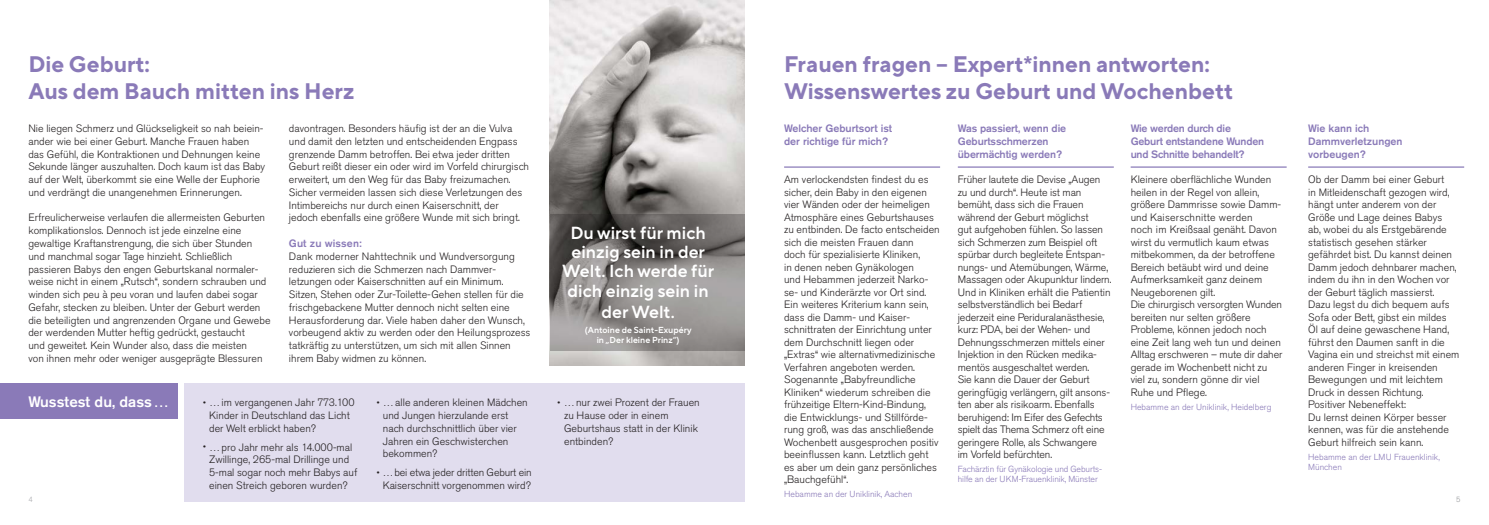
<style>
.page{position:relative;width:1489px;height:525px;background:#fff}
.page>*{position:absolute;margin:0;border:0;box-sizing:border-box;transform-origin:0 0}
.t1{font:700 22.5px/27px "TT Norms Pro";color:#8a7ab8}
.t2{font:600 17.5px/19.4px "TT Norms Pro";color:#fff;text-align:center}
.t3{font:500 15px "Akzidenz Grotesk Std";color:#fff}
.t4{font:300 10.62px/12.5px "Akzidenz Grotesk Std";color:#231f20}
.t5{font:500 10.62px/12.8px "Akzidenz Grotesk Std";letter-spacing:-.01em;color:#8a7ab8}
.t6{font:500 10.62px "Akzidenz Grotesk Std";letter-spacing:.01em;color:#8a7ab8}
.t7{font:300 8.75px/10px "Akzidenz Grotesk Std";color:#8a7ab8}
.t8{font:600 8.75px/10.5px "TT Norms Pro";color:#fff;text-align:center}
.t9{font:300 7.5px "Akzidenz Grotesk Std";color:#a8a9ad}
.t10{font:300 7.5px "Akzidenz Grotesk Std";color:#939598}
.s1{font-family:"TT Norms Pro";font-weight:400}
</style>
<div class="page">
<img style="left:549px;top:0;width:195px;height:365px">
<svg style="left:549px;top:215px;width:195px;height:136px;background:#827f7d"></svg>
<div style="left:184px;top:383px;width:560px;height:118px;background:#e1ddee"></div>
<div style="left:0;top:383px;width:178px;height:35px;background:#8a7ab8"></div>
<hr style="left:784px;top:166px;width:156px;height:2px;background:#8a7ab8">
<hr style="left:957px;top:166px;width:156px;height:2px;background:#8a7ab8">
<hr style="left:1130px;top:166px;width:156px;height:2px;background:#8a7ab8">
<hr style="left:1307px;top:166px;width:156px;height:2px;background:#8a7ab8">
<h1 class="t1" style="left:28px;top:49px;width:327px">Die Geburt:<br>Aus dem Bauch mitten ins Herz</h1>
<h1 class="t1" style="left:784px;top:49px;width:450px">Frauen fragen – Expert*innen antworten:<br>Wissenswertes zu Geburt und Wochenbett</h1>
<p class="t5" style="left:784px;top:122px;width:110px">Welcher Geburtsort ist der richtige für mich?</p>
<p class="t4" style="left:784px;top:173px;width:157px">Am verlockendsten findest du es sicher, dein Baby in den eigenen vier Wänden oder der heimeligen<br>Atmosphäre eines Geburtshauses zu entbinden. De facto entscheiden sich die meisten Frauen dann<br>doch für spezialisierte Kliniken,<br>in denen neben Gynäkologen<br>und Hebammen jederzeit Narko&shy;se- und Kinderärzte vor Ort sind.<br>Ein weiteres Kriterium kann sein, dass die Damm- und Kaiser&shy;schnittraten der Einrichtung unter dem Durchschnitt liegen oder „Extras“ wie alternativmedizinische<br>Verfahren angeboten werden.<br>Sogenannte „Babyfreundliche<br>Kliniken“ wiederum schreiben die frühzeitige Eltern-Kind-Bindung, die Entwicklungs- und Stillförde&shy;rung groß, was das anschließende<br>Wochenbett ausgesprochen positiv beeinflussen kann. Letztlich geht es aber um dein ganz persönliches „Bauchgefühl“.</p>
<p class="t7" style="left:784px;top:489px;width:130px">Hebamme an der Uniklinik, Aachen</p>
<p class="t4" style="left:28px;top:122px;width:238px">Nie liegen Schmerz und Glückseligkeit so nah beiein&shy;ander wie bei einer Geburt. Manche Frauen haben das Gefühl, die Kontraktionen und Dehnungen keine Sekunde länger auszuhalten. Doch kaum ist das Baby auf der Welt, überkommt sie eine Welle der Euphorie und verdrängt die unangenehmen Erinnerungen.</p>
<p class="t4" style="left:28px;top:211px;width:244px">Erfreulicherweise verlaufen die allermeisten Geburten komplikationslos. Dennoch ist jede einzelne eine gewaltige Kraftanstrengung, die sich über Stunden und manchmal sogar Tage hinzieht. Schließlich passieren Babys den engen Geburtskanal normaler&shy;weise nicht in einem „Rutsch“, sondern schrauben und winden sich peu à peu voran und laufen dabei sogar Gefahr, stecken zu bleiben. Unter der Geburt werden die beteiligten und angrenzenden Organe und Gewebe der werdenden Mutter heftig gedrückt, gestaucht<br>und geweitet. Kein Wunder also, dass die meisten<br>von ihnen mehr oder weniger ausgeprägte Blessuren</p>
<p class="t4" style="left:289px;top:122px;width:242px">davontragen. Besonders häufig ist der an die Vulva und damit den letzten und entscheidenden Engpass grenzende Damm betroffen. Bei etwa jeder dritten Geburt reißt dieser ein oder wird im Vorfeld chirurgisch erweitert, um den Weg für das Baby freizumachen.<br>Sicher vermeiden lassen sich diese Verletzungen des Intimbereichs nur durch einen Kaiserschnitt, der jedoch ebenfalls eine größere Wunde mit sich bringt.</p>
<p class="t6" style="left:289px;top:237px;width:74px">Gut zu wissen:</p>
<p class="t4" style="left:289px;top:250px;width:243px">Dank moderner Nahttechnik und Wundversorgung reduzieren sich die Schmerzen nach Dammver&shy;letzungen oder Kaiserschnitten auf ein Minimum.<br>Sitzen, Stehen oder Zur-Toilette-Gehen stellen für die frischgebackene Mutter dennoch nicht selten eine Herausforderung dar. Viele haben daher den Wunsch, vorbeugend aktiv zu werden oder den Heilungsprozess tatkräftig zu unterstützen, um sich mit allen Sinnen ihrem Baby widmen zu können.</p>
<p class="t5" style="left:957px;top:122px;width:110px">Was passiert, wenn die<br>Geburtsschmerzen übermächtig werden?</p>
<p class="t5" style="left:1130px;top:122px;width:135px">Wie werden durch die<br>Geburt entstandene Wunden und Schnitte behandelt?</p>
<p class="t4" style="left:1130px;top:173px;width:153px">Kleinere oberflächliche Wunden heilen in der Regel von allein, größere Dammrisse sowie Damm&shy;und Kaiserschnitte werden<br>noch im Kreißsaal genäht. Davon wirst du vermutlich kaum etwas mitbekommen, da der betroffene<br>Bereich betäubt wird und deine<br>Aufmerksamkeit ganz deinem<br>Neugeborenen gilt.<br>Die chirurgisch versorgten Wunden bereiten nur selten größere<br>Probleme, können jedoch noch eine Zeit lang weh tun und deinen<br>Alltag erschweren – mute dir daher gerade im Wochenbett nicht zu viel zu, sondern gönne dir viel<br>Ruhe und Pflege.</p>
<p class="t7" style="left:1130px;top:401px;width:142px">Hebamme an der Uniklinik, Heidelberg</p>
<p class="t5" style="left:1307px;top:122px;width:96px">Wie kann ich<br>Dammverletzungen vorbeugen?</p>
<p class="t4" style="left:1307px;top:173px;width:153px">Ob der Damm bei einer Geburt<br>in Mitleidenschaft gezogen wird, hängt unter anderem von der<br>Größe und Lage deines Babys<br>ab, wobei du als Erstgebärende statistisch gesehen stärker gefährdet bist. Du kannst deinen<br>Damm jedoch dehnbarer machen, indem du ihn in den Wochen vor der Geburt täglich massierst.<br>Dazu legst du dich bequem aufs<br>Sofa oder Bett, gibst ein mildes<br>Öl auf deine gewaschene Hand, führst den Daumen sanft in die<br>Vagina ein und streichst mit einem anderen Finger in kreisenden<br>Bewegungen und mit leichtem<br>Druck in dessen Richtung.<br>Positiver Nebeneffekt:<br>Du lernst deinen Körper besser kennen, was für die anstehende<br>Geburt hilfreich sein kann.</p>
<p class="t7" style="left:1307px;top:451px;width:133px">Hebamme an der LMU Frauenklinik,<br>München</p>
<p class="t4" style="left:957px;top:173px;width:155px">Früher lautete die Devise „Augen zu und durch“. Heute ist man bemüht, dass sich die Frauen während der Geburt möglichst<br>gut aufgehoben fühlen. So lassen sich Schmerzen zum Beispiel oft spürbar durch begleitete Entspan&shy;nungs- und Atemübungen, Wärme,<br>Massagen oder Akupunktur lindern.<br>Und in Kliniken erhält die Patientin selbstverständlich bei Bedarf jederzeit eine Periduralanästhesie, kurz: PDA, bei der Wehen- und<br>Dehnungsschmerzen mittels einer<br>Injektion in den Rücken medika&shy;mentös ausgeschaltet werden.<br>Sie kann die Dauer der Geburt geringfügig verlängern, gilt ansons&shy;ten aber als risikoarm. Ebenfalls beruhigend: Im Eifer des Gefechts spielt das Thema Schmerz oft eine geringere Rolle, als Schwangere<br>im Vorfeld befürchten.</p>
<p class="t7" style="left:957px;top:464px;width:146px">Fachärztin für Gynäkologie und Geburts&shy;hilfe an der UKM-Frauenklinik, Münster</p>
<h2 class="t2" style="left:562px;top:221px;width:154px">Du wirst für mich einzig sein in der<br>Welt. Ich werde für dich einzig sein in</h2>
<h2 class="t2" style="left:601px;top:300px;width:75px">der Welt.</h2>
<p class="t8" style="left:585px;top:323px;width:108px">(Antoine de Saint-Exupéry in „Der kleine Prinz“)</p>
<h3 class="t3" style="left:28px;top:392px;width:142px">Wusstest du, dass…</h3>
<p class="t4" style="left:209px;top:396px;width:147px;text-indent:-7px"><span class="s1">•</span> …im vergangenen Jahr 773.100<br>Kinder in Deutschland das Licht der Welt erblickt haben?</p>
<p class="t4" style="left:209px;top:440px;width:150px;text-indent:-7px"><span class="s1">•</span> …pro Jahr mehr als 14.000-mal<br>Zwillinge, 265-mal Drillinge und<br>5-mal sogar noch mehr Babys auf einen Streich geboren wurden?</p>
<p class="t4" style="left:383px;top:396px;width:146px;text-indent:-7px"><span class="s1">•</span> …alle anderen kleinen Mädchen und Jungen hierzulande erst nach durchschnittlich über vier<br>Jahren ein Geschwisterchen bekommen?</p>
<p class="t4" style="left:376px;top:466px;width:157px;text-align:center"><span class="s1">•</span> …bei etwa jeder dritten Geburt ein<br>Kaiserschnitt vorgenommen wird?</p>
<p class="t4" style="left:564px;top:396px;width:137px;text-indent:-8px"><span class="s1">•</span> …nur zwei Prozent der Frauen zu Hause oder in einem<br>Geburtshaus statt in der Klinik entbinden?</p>
<p class="t9" style="left:28px;top:495px;width:6px">4</p>
<p class="t10" style="left:1455px;top:495px;width:6px">5</p>
</div>
